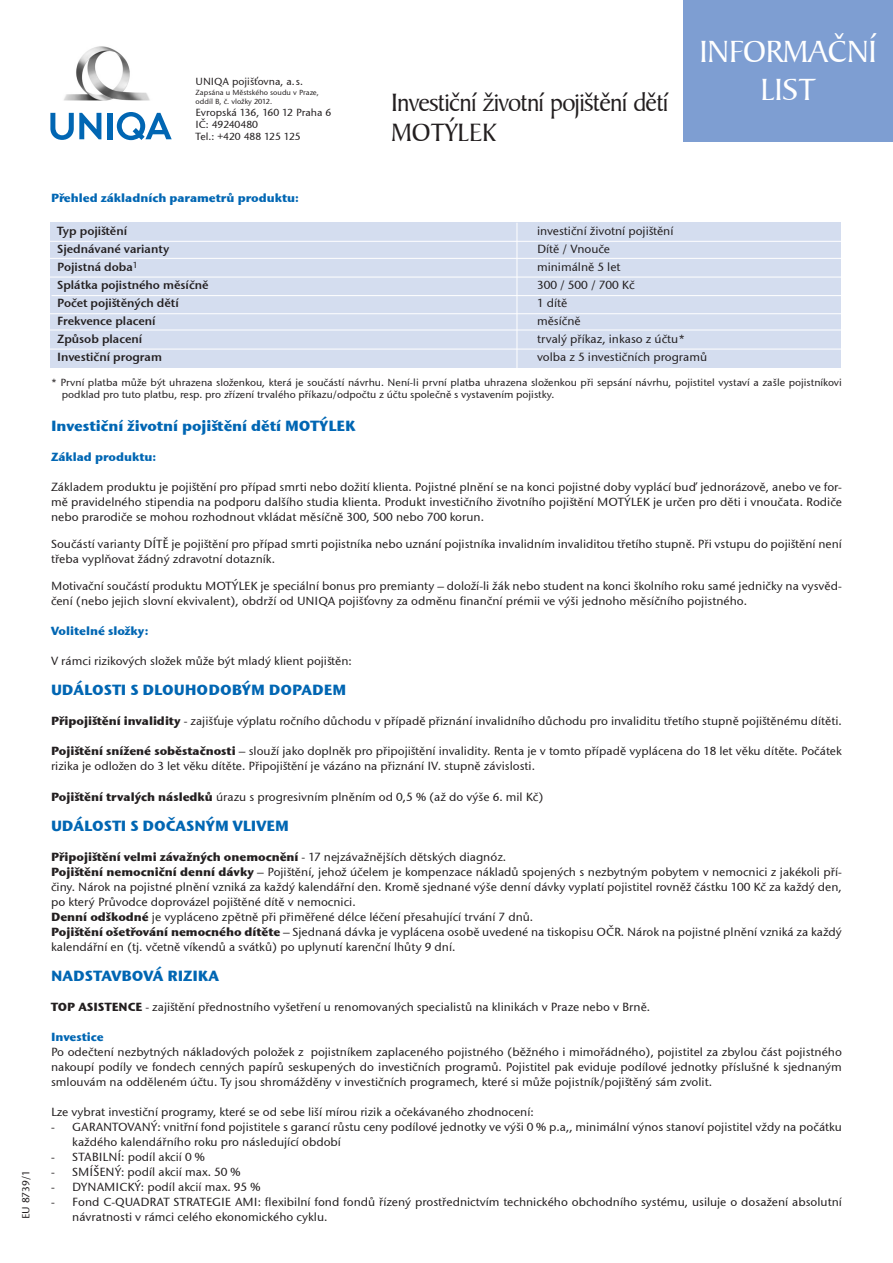
<style>
.page{position:relative;width:893px;height:1263px;background:#fff}
.page>*{position:absolute;margin:0;border:0;box-sizing:border-box;transform-origin:0 0}
.Normální{font:33px/37.5px "Baker Signet TL";letter-spacing:-.01em;color:#fff;text-align:center}
.Normální-2{font:27px/30px "Baker Signet TL";letter-spacing:-.03em;color:#231f20}
.t1{font:700 15px "Stone San Itc TEE";color:#0166b3}
.t2{font:500 12px/15px "Stone San Itc TEE";color:#231f20}
.t3{font:12px "Stone San Itc TEE Semi";color:#231f20}
.t4{font:700 12px "Stone San Itc TEE";color:#0166b3}
.t5{font:700 12px "Stone San Itc TEE";color:#231f20}
.Normální-3{font:500 10.5px/12px "Stone San Itc TEE";color:#231f20}
.Normální-4{font:500 7.5px "Stone San Itc TEE";color:#231f20}
.s1{font-weight:700}
.s2{font-weight:500}
</style>
<div class="page">
<img style="left:64px;top:46px;width:86px;height:55px">
<svg style="left:50px;top:113px;width:51px;height:27px"></svg>
<div style="left:107px;top:113px;width:5px;height:26px;background:#0166b3"></div>
<svg style="left:117px;top:112px;width:55px;height:28px"></svg>
<div style="left:684px;top:0;width:209px;height:141px;background:#7e9ed2"></div>
<div style="left:50px;top:223px;width:791px;height:145px;background:#d4ddef"></div>
<hr style="left:49px;top:241px;width:794px;height:1px;background:#fff">
<hr style="left:517px;top:223px;width:1px;height:148px;background:#fff">
<hr style="left:47px;top:258px;width:794px;height:1px;background:#fff">
<hr style="left:47px;top:277px;width:794px;height:1px;background:#fff">
<hr style="left:52px;top:295px;width:794px;height:1px;background:#fff">
<hr style="left:48px;top:313px;width:794px;height:1px;background:#fff">
<hr style="left:49px;top:330px;width:794px;height:1px;background:#fff">
<hr style="left:48px;top:349px;width:794px;height:1px;background:#fff">
<p class="Normální-3" style="left:196px;top:75px;width:109px">UNIQA pojišťovna, a.s.</p>
<p class="Normální-4" style="left:196px;top:88px;width:125px">Zapsána u Městského soudu v Praze,</p>
<p class="Normální-4" style="left:196px;top:97px;width:78px">oddíl B, č. vložky 2012.</p>
<p class="Normální-3" style="left:196px;top:106px;width:137px">Evropská 136, 160 12 Praha 6</p>
<p class="Normální-3" style="left:196px;top:118px;width:64px">IČ: 49240480</p>
<p class="Normální-3" style="left:196px;top:130px;width:107px">Tel.: +420 488 125 125</p>
<p class="Normální-2" style="left:391px;top:88px;width:279px">Investiční životní pojištění dětí<br>MOTÝLEK</p>
<p class="Normální" style="left:700px;top:33px;width:179px">INFORMAČNÍ<br>LIST</p>
<p class="Normální-3" style="left:20px;top:1219px;width:50px;rotate:-90deg">EU 8739/1</p>
<p class="t4" style="left:51px;top:190px;width:249px">Přehled základních parametrů produktu:</p>
<p class="t3" style="left:57px;top:223px;width:71px">Typ pojištění</p>
<p class="t2" style="left:537px;top:223px;width:138px">investiční životní pojištění</p>
<p class="t3" style="left:57px;top:241px;width:114px">Sjednávané varianty</p>
<p class="t2" style="left:537px;top:241px;width:75px">Dítě / Vnouče</p>
<p class="t3" style="left:57px;top:259px;width:82px">Pojistná doba<sup>1</sup></p>
<p class="t2" style="left:537px;top:259px;width:85px">minimálně 5 let</p>
<p class="t3" style="left:57px;top:277px;width:153px">Splátka pojistného měsíčně</p>
<p class="t2" style="left:537px;top:277px;width:99px">300 / 500 / 700 Kč</p>
<p class="t3" style="left:57px;top:295px;width:123px">Počet pojištěných dětí</p>
<p class="t2" style="left:537px;top:295px;width:32px">1 dítě</p>
<p class="t3" style="left:57px;top:313px;width:100px">Frekvence placení</p>
<p class="t2" style="left:537px;top:313px;width:45px">měsíčně</p>
<p class="t3" style="left:57px;top:331px;width:87px">Způsob placení</p>
<p class="t2" style="left:537px;top:331px;width:149px">trvalý příkaz, inkaso z účtu*</p>
<p class="t3" style="left:57px;top:349px;width:106px">Investiční program</p>
<p class="t2" style="left:537px;top:349px;width:172px">volba z 5 investičních programů</p>
<p class="Normální-3" style="left:62px;top:377px;width:782px;text-indent:-11px">* První platba může být uhrazena složenkou, která je součástí návrhu. Není-li první platba uhrazena složenkou při sepsání návrhu, pojistitel vystaví a zašle pojistníkovi podklad pro tuto platbu, resp. pro zřízení trvalého příkazu/odpočtu z účtu společně s vystavením pojistky.</p>
<p class="t1" style="left:51px;top:417px;width:306px">Investiční životní pojištění dětí MOTÝLEK</p>
<p class="t4" style="left:51px;top:450px;width:107px">Základ produktu:</p>
<p class="t2" style="left:51px;top:480px;width:792px;text-align:justify">Základem produktu je pojištění pro případ smrti nebo dožití klienta. Pojistné plnění se na konci pojistné doby vyplácí buď jednorázově, anebo ve for&shy;mě pravidelného stipendia na podporu dalšího studia klienta. Produkt investičního životního pojištění MOTÝLEK je určen pro děti i vnoučata. Rodiče nebo prarodiče se mohou rozhodnout vkládat měsíčně 300, 500 nebo 700 korun.</p>
<p class="t2" style="left:51px;top:537px;width:792px">Součástí varianty DÍTĚ je pojištění pro případ smrti pojistníka nebo uznání pojistníka invalidním invaliditou třetího stupně. Při vstupu do pojištění není třeba vyplňovat žádný zdravotní dotazník.</p>
<p class="t2" style="left:51px;top:579px;width:792px">Motivační součástí produktu MOTÝLEK je speciální bonus pro premianty – doloží-li žák nebo student na konci školního roku samé jedničky na vysvěd&shy;čení (nebo jejich slovní ekvivalent), obdrží od UNIQA pojišťovny za odměnu finanční prémii ve výši jednoho měsíčního pojistného.</p>
<p class="t4" style="left:51px;top:624px;width:99px">Volitelné složky:</p>
<p class="t2" style="left:51px;top:654px;width:302px">V rámci rizikových složek může být mladý klient pojištěn:</p>
<p class="t1" style="left:51px;top:681px;width:297px">UDÁLOSTI S DLOUHODOBÝM DOPADEM</p>
<p class="t2" style="left:51px;top:714px;width:792px"><span class="s1">Připojištění invalidity</span> - zajišťuje výplatu ročního důchodu v případě přiznání invalidního důchodu pro invaliditu třetího stupně pojištěnému dítěti.</p>
<p class="t2" style="left:51px;top:744px;width:792px"><span class="s1">Pojištění snížené soběstačnosti</span> – slouží jako doplněk pro připojištění invalidity. Renta je v tomto případě vyplácena do 18 let věku dítěte. Počátek rizika je odložen do 3 let věku dítěte. Připojištění je vázáno na přiznání IV. stupně závislosti.</p>
<p class="t2" style="left:51px;top:789px;width:494px"><span class="s1">Pojištění trvalých následků</span> úrazu s progresivním plněním od 0,5 % (až do výše 6. mil Kč)</p>
<p class="t1" style="left:51px;top:816px;width:239px">UDÁLOSTI S DOČASNÝM VLIVEM</p>
<p class="t5" style="left:51px;top:849px;width:457px">Připojištění velmi závažných onemocnění <span class="s2">- 17 nejzávažnějších dětských diagnóz.</span></p>
<p class="t2" style="left:51px;top:864px;width:792px;text-align:justify"><span class="s1">Pojištění nemocniční denní dávky</span> – Pojištění, jehož účelem je kompenzace nákladů spojených s nezbytným pobytem v nemocnici z jakékoli pří&shy;činy. Nárok na pojistné plnění vzniká za každý kalendářní den. Kromě sjednané výše denní dávky vyplatí pojistitel rovněž částku 100 Kč za každý den, po který Průvodce doprovázel pojištěné dítě v nemocnici.</p>
<p class="t2" style="left:51px;top:909px;width:484px"><span class="s1">Denní odškodné</span> je vypláceno zpětně při přiměřené délce léčení přesahující trvání 7 dnů.</p>
<p class="t2" style="left:51px;top:924px;width:792px"><span class="s1">Pojištění ošetřování nemocného dítěte</span> – Sjednaná dávka je vyplácena osobě uvedené na tiskopisu OČR. Nárok na pojistné plnění vzniká za každý kalendářní en (tj. včetně víkendů a svátků) po uplynutí karenční lhůty 9 dní.</p>
<p class="t1" style="left:51px;top:966px;width:170px">NADSTAVBOVÁ RIZIKA</p>
<p class="t2" style="left:51px;top:999px;width:601px"><span class="s1">TOP ASISTENCE</span> - zajištění přednostního vyšetření u renomovaných specialistů na klinikách v Praze nebo v Brně.</p>
<p class="t4" style="left:51px;top:1029px;width:54px">Investice</p>
<p class="t2" style="left:51px;top:1044px;width:792px;text-align:justify">Po odečtení nezbytných nákladových položek z pojistníkem zaplaceného pojistného (běžného i mimořádného), pojistitel za zbylou část pojistného nakoupí podíly ve fondech cenných papírů seskupených do investičních programů. Pojistitel pak eviduje podílové jednotky příslušné k sjednaným smlouvám na odděleném účtu. Ty jsou shromážděny v investičních programech, které si může pojistník/pojištěný sám zvolit.</p>
<p class="t2" style="left:51px;top:1104px;width:484px">Lze vybrat investiční programy, které se od sebe liší mírou rizik a očekávaného zhodnocení:</p>
<p class="t2" style="left:72px;top:1119px;width:771px;text-indent:-21px">- GARANTOVANÝ: vnitřní fond pojistitele s garancí růstu ceny podílové jednotky ve výši 0 % p.a,, minimální výnos stanoví pojistitel vždy na počátku každého kalendářního roku pro následující období</p>
<p class="t2" style="left:51px;top:1149px;width:155px">- STABILNÍ: podíl akcií 0 %</p>
<p class="t2" style="left:51px;top:1164px;width:191px">- SMÍŠENÝ: podíl akcií max. 50 %</p>
<p class="t2" style="left:51px;top:1179px;width:211px">- DYNAMICKÝ: podíl akcií max. 95 %</p>
<p class="t2" style="left:72px;top:1194px;width:771px;text-indent:-21px">- Fond C-QUADRAT STRATEGIE AMI: flexibilní fond fondů řízený prostřednictvím technického obchodního systému, usiluje o dosažení absolutní návratnosti v rámci celého ekonomického cyklu.</p>
</div>
